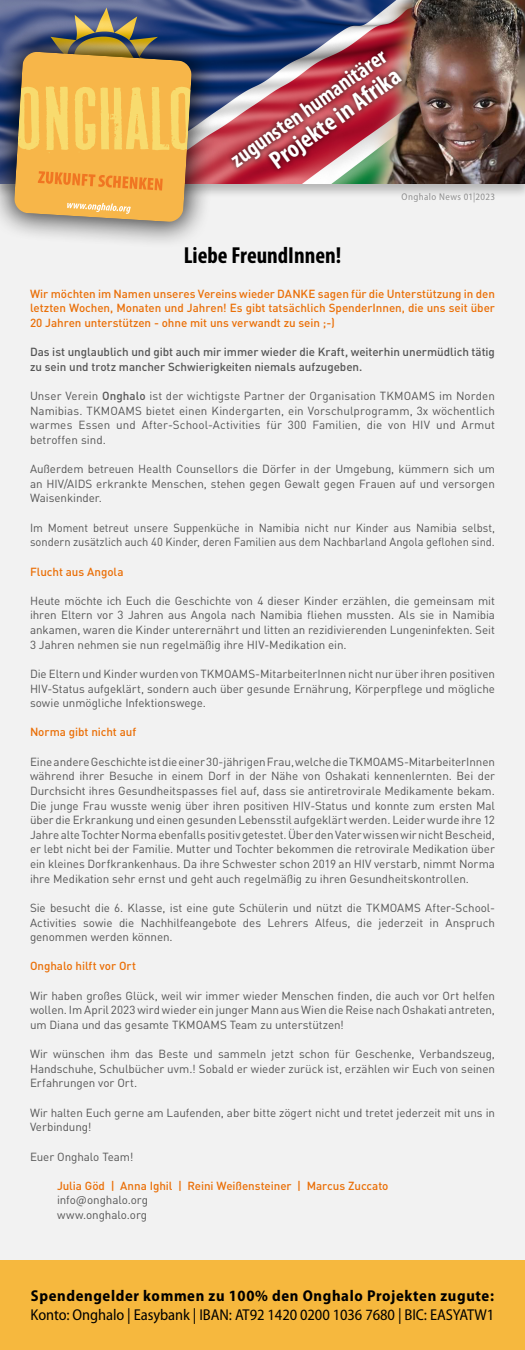
<style>
.page{position:relative;width:525px;height:1350px;background:#fff}
.page>*{position:absolute;margin:0;border:0;box-sizing:border-box;transform-origin:0 0}
.t1{font:700 condensed 25.5px "Myriad Pro";color:#fff}
.t2{font:700 condensed 23.25px "Myriad Pro";color:#000}
.t3{font:700 condensed 22.5px "Myriad Pro";color:#fff}
.t4{font:semi-condensed 15.75px "Myriad Pro";letter-spacing:-.005em;color:#000}
.t5{font:700 semi-condensed 15.75px "Myriad Pro";letter-spacing:.04em;color:#000}
.t6{font:11.62px/14.6px "DIN Pro";letter-spacing:-.005em;color:#555;text-align:justify}
.t7{font:500 11.62px/14.6px "DIN Pro";letter-spacing:-.005em;color:#ea6f07;text-align:justify}
.t8{font:11.62px/14.6px "DIN Pro";letter-spacing:-.005em;color:#555;scale:.96 1}
.t9{font:500 11.62px/14.6px "DIN Pro";letter-spacing:-.005em;color:#555}
.t10{font:semi-condensed 9.75px "Myriad Pro";letter-spacing:.04em;color:#999}
.s1{font-weight:500}
</style>
<div class="page">
<div style="left:0;top:184px;width:525px;height:1086px;background:#f2f2f2"></div>
<div style="left:0;top:0;width:525px;height:198px;background:#000;opacity:.25"></div>
<img style="left:0;top:0;width:525px;height:184px">
<div style="left:0;top:1260px;width:525px;height:90px;background:#f6b83e"></div>
<div style="left:0;top:24px;width:219px;height:225px;background:#000;opacity:.72"></div>
<svg style="left:14px;top:51px;width:178px;height:171px;fill:#f7b649"></svg>
<svg style="left:18px;top:86px;width:173px;height:67px"></svg>
<svg style="left:38px;top:171px;width:125px;height:20px"></svg>
<svg style="left:67px;top:203px;width:64px;height:11px"></svg>
<div style="left:226px;top:46px;width:181px;height:128px;background:#000;opacity:.72"></div>
<p class="t3" style="left:225px;top:149px;width:187px;rotate:-35deg">zugunsten humanitärer</p>
<p class="t1" style="left:263px;top:151px;width:156px;rotate:-36deg">Projekte in Afrika</p>
<p class="t10" style="left:402px;top:191px;width:95px">Onghalo News 01|2023</p>
<p class="t2" style="left:184px;top:240px;width:159px">Liebe FreundInnen!</p>
<p class="t7" style="left:30px;top:285px;width:467px">Wir möchten im Namen unseres Vereins wieder DANKE sagen für die Unterstützung in den letzten Wochen, Monaten und Jahren! Es gibt tatsächlich SpenderInnen, die uns seit über 20 Jahren unterstützen - ohne mit uns verwandt zu sein ;-)</p>
<p class="t9" style="left:30px;top:344px;width:467px">Das ist unglaublich und gibt auch mir immer wieder die Kraft, weiterhin unermüdlich tätig zu sein und trotz mancher Schwierigkeiten niemals aufzugeben.</p>
<p class="t6" style="left:30px;top:388px;width:467px">Unser Verein <span class="s1">Onghalo</span> ist der wichtigste Partner der Organisation TKMOAMS im Norden Namibias. TKMOAMS bietet einen Kindergarten, ein Vorschulprogramm, 3x wöchentlich warmes Essen und After-School-Activities für 300 Familien, die von HIV und Armut betroffen sind.</p>
<p class="t6" style="left:30px;top:461px;width:467px">Außerdem betreuen Health Counsellors die Dörfer in der Umgebung, kümmern sich um an HIV/AIDS erkrankte Menschen, stehen gegen Gewalt gegen Frauen auf und versorgen Waisenkinder.</p>
<p class="t8" style="left:30px;top:519px;width:486px">Im Moment betreut unsere Suppenküche in Namibia nicht nur Kinder aus Namibia selbst, sondern zusätzlich auch 40 Kinder, deren Familien aus dem Nachbarland Angola geflohen sind.</p>
<p class="t7" style="left:30px;top:563px;width:95px">Flucht aus Angola</p>
<p class="t6" style="left:30px;top:593px;width:467px">Heute möchte ich Euch die Geschichte von 4 dieser Kinder erzählen, die gemeinsam mit ihren Eltern vor 3 Jahren aus Angola nach Namibia fliehen mussten. Als sie in Namibia ankamen, waren die Kinder unterernährt und litten an rezidivierenden Lungeninfekten. Seit 3 Jahren nehmen sie nun regelmäßig ihre HIV-Medikation ein.</p>
<p class="t6" style="left:30px;top:666px;width:467px">Die Eltern und Kinder wurden von TKMOAMS-MitarbeiterInnen nicht nur über ihren positiven HIV-Status aufgeklärt, sondern auch über gesunde Ernährung, Körperpflege und mögliche sowie unmögliche Infektionswege.</p>
<p class="t7" style="left:30px;top:724px;width:108px">Norma gibt nicht auf</p>
<p class="t6" style="left:30px;top:753px;width:467px">Eine andere Geschichte ist die einer 30-jährigen Frau, welche die TKMOAMS-MitarbeiterInnen während ihrer Besuche in einem Dorf in der Nähe von Oshakati kennenlernten. Bei der Durchsicht ihres Gesundheitspasses fiel auf, dass sie antiretrovirale Medikamente bekam.<br>Die junge Frau wusste wenig über ihren positiven HIV-Status und konnte zum ersten Mal über die Erkrankung und einen gesunden Lebensstil aufgeklärt werden. Leider wurde ihre 12<br>Jahre alte Tochter Norma ebenfalls positiv getestet. Über den Vater wissen wir nicht Bescheid, er lebt nicht bei der Familie. Mutter und Tochter bekommen die retrovirale Medikation über ein kleines Dorfkrankenhaus. Da ihre Schwester schon 2019 an HIV verstarb, nimmt Norma ihre Medikation sehr ernst und geht auch regelmäßig zu ihren Gesundheitskontrollen.</p>
<p class="t6" style="left:30px;top:900px;width:467px">Sie besucht die 6. Klasse, ist eine gute Schülerin und nützt die TKMOAMS After-School-Activities sowie die Nachhilfeangebote des Lehrers Alfeus, die jederzeit in Anspruch genommen werden können.</p>
<p class="t7" style="left:30px;top:958px;width:108px">Onghalo hilft vor Ort</p>
<p class="t6" style="left:30px;top:987px;width:467px">Wir haben großes Glück, weil wir immer wieder Menschen finden, die auch vor Ort helfen wollen. Im April 2023 wird wieder ein junger Mann aus Wien die Reise nach Oshakati antreten, um Diana und das gesamte TKMOAMS Team zu unterstützen!</p>
<p class="t6" style="left:30px;top:1046px;width:467px">Wir wünschen ihm das Beste und sammeln jetzt schon für Geschenke, Verbandszeug, Handschuhe, Schulbücher uvm.! Sobald er wieder zurück ist, erzählen wir Euch von seinen Erfahrungen vor Ort.</p>
<p class="t6" style="left:30px;top:1104px;width:467px">Wir halten Euch gerne am Laufenden, aber bitte zögert nicht und tretet jederzeit mit uns in<br>Verbindung!</p>
<p class="t6" style="left:30px;top:1148px;width:105px">Euer Onghalo Team!</p>
<p class="t7" style="left:57px;top:1178px;width:333px">Julia Göd | Anna Ighil | Reini Weißensteiner | Marcus Zuccato</p>
<p class="t6" style="left:57px;top:1192px;width:93px">info@onghalo.org</p>
<p class="t6" style="left:57px;top:1207px;width:92px">www.onghalo.org</p>
<p class="t5" style="left:31px;top:1286px;width:465px">Spendengelder kommen zu 100% den Onghalo Projekten zugute:</p>
<p class="t4" style="left:31px;top:1305px;width:465px">Konto: Onghalo | Easybank | IBAN: AT92 1420 0200 1036 7680 | BIC: EASYATW1</p>
</div>
